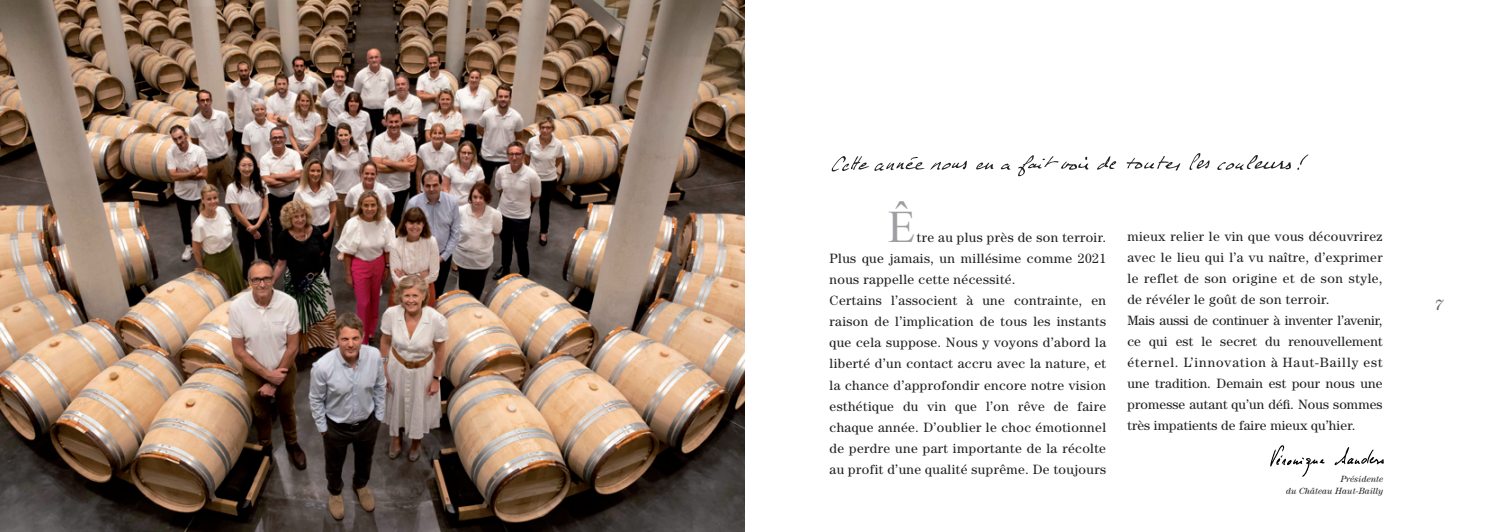
<style>
.page{position:relative;width:1489px;height:532px;background:#fff}
.page>*{position:absolute;margin:0;border:0;box-sizing:border-box;transform-origin:0 0}
.t1{font:45px "Times New Roman";color:#9d9fa2}
.t2{font:italic 15px "Century";color:#636366}
.t3{font:13.5px/21px "Century";letter-spacing:.03em;color:#231f20;text-align:justify}
.t4{font:italic 9px "Century";color:#231f20}
</style>
<div class="page">
<svg style="left:1334px;top:447px;width:49px;height:18px"></svg>
<svg style="left:1270px;top:445px;width:54px;height:31px"></svg>
<svg style="left:1097px;top:156px;width:19px;height:14px"></svg>
<svg style="left:831px;top:156px;width:93px;height:15px"></svg>
<svg style="left:1018px;top:155px;width:70px;height:21px"></svg>
<svg style="left:976px;top:162px;width:17px;height:7px"></svg>
<svg style="left:1000px;top:164px;width:10px;height:6px"></svg>
<svg style="left:930px;top:161px;width:36px;height:9px"></svg>
<svg style="left:1126px;top:156px;width:54px;height:15px"></svg>
<svg style="left:1189px;top:153px;width:20px;height:17px"></svg>
<svg style="left:1217px;top:154px;width:91px;height:16px"></svg>
<img style="left:0;top:0;width:744px;height:531px">
<p class="t1" style="left:887px;top:197px;width:29px">Ê</p>
<p class="t3" style="left:829px;top:227px;width:278px;text-indent:87px">tre au plus près de son terroir.<br>Plus que jamais, un millésime comme 2021 nous rappelle cette nécessité.</p>
<p class="t3" style="left:829px;top:290px;width:278px">Certains l’associent à une contrainte, en raison de l’implication de tous les instants que cela suppose. Nous y voyons d’abord la liberté d’un contact accru avec la nature, et la chance d’approfondir encore notre vision esthétique du vin que l’on rêve de faire chaque année. D’oublier le choc émotionnel de perdre une part importante de la récolte au profit d’une qualité suprême. De toujours</p>
<p class="t3" style="left:1127px;top:226px;width:257px">mieux relier le vin que vous découvrirez avec le lieu qui l’a vu naître, d’exprimer le reflet de son origine et de son style, de révéler le goût de son terroir.</p>
<p class="t3" style="left:1127px;top:310px;width:257px">Mais aussi de continuer à inventer l’avenir, ce qui est le secret du renouvellement éternel. L’innovation à Haut-Bailly est une tradition. Demain est pour nous une promesse autant qu’un défi. Nous sommes très impatients de faire mieux qu’hier.</p>
<p class="t4" style="left:1340px;top:474px;width:44px">Présidente</p>
<p class="t4" style="left:1285px;top:486px;width:99px">du Château Haut-Bailly</p>
<p class="t2" style="left:1434px;top:296px;width:10px">7</p>
</div>
